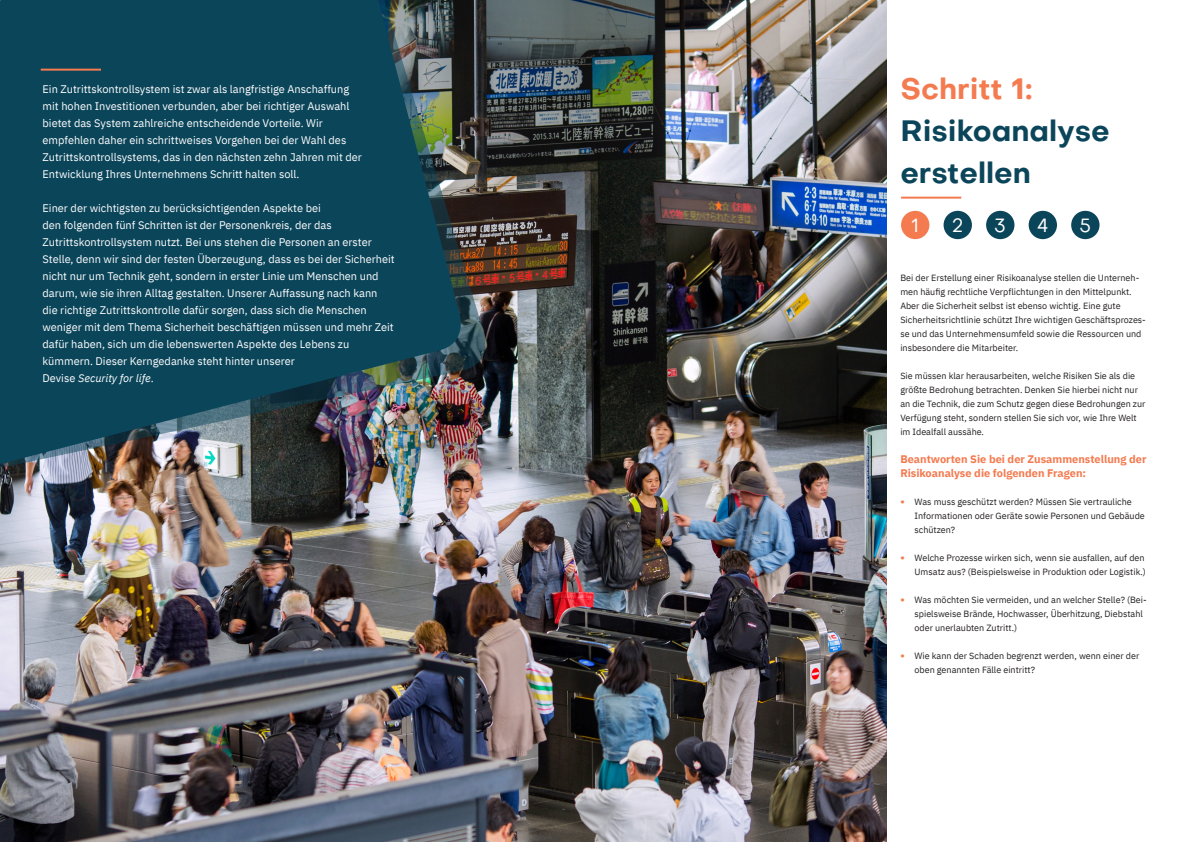
<style>
.page{position:relative;width:1191px;height:842px;background:#fff}
.page>*{position:absolute;margin:0;border:0;box-sizing:border-box;transform-origin:0 0}
.t1{font:700 29px/42px "Objectivity";color:#0b455a}
.t2{font:700 29px "Objectivity";color:#f47b50}
.t3{font:19px "Objectivity";color:#fff}
.t4{font:11px/17px "IBM Plex Sans";color:#fff}
.t5{font:700 11px/14px "IBM Plex Sans";color:#f47b50}
.t6{font:9px/14px "IBM Plex Sans";color:#231f20}
.s1{font-style:italic}
.s2{font-weight:700;font-size:10px;color:#f47b50}
</style>
<div class="page">
<img style="left:0;top:0;width:886px;height:842px">
<img style="left:0;top:0;width:492px;height:481px">
<img style="left:0;top:0;width:467px;height:480px">
<hr style="left:901px;top:197px;width:60px;height:2px;background:#f47b50">
<hr style="left:41px;top:69px;width:60px;height:2px;background:#f47b50">
<div style="left:901px;top:211px;width:28px;height:28px;background:#f47b50;border-radius:50%"></div>
<div style="left:943px;top:211px;width:29px;height:28px;background:#0b455a;border-radius:50%"></div>
<div style="left:986px;top:211px;width:28px;height:28px;background:#0b455a;border-radius:50%"></div>
<div style="left:1028px;top:211px;width:29px;height:28px;background:#0b455a;border-radius:50%"></div>
<div style="left:1071px;top:211px;width:28px;height:28px;background:#0b455a;border-radius:50%"></div>
<p class="t4" style="left:43px;top:80px;width:321px">Ein Zutrittskontrollsystem ist zwar als langfristige Anschaffung mit hohen Investitionen verbunden, aber bei richtiger Auswahl bietet das System zahlreiche entscheidende Vorteile. Wir empfehlen daher ein schrittweises Vorgehen bei der Wahl des Zutrittskontrollsystems, das in den nächsten zehn Jahren mit der Entwicklung Ihres Unternehmens Schritt halten soll.</p>
<p class="t4" style="left:43px;top:199px;width:354px">Einer der wichtigsten zu berücksichtigenden Aspekte bei<br>den folgenden fünf Schritten ist der Personenkreis, der das Zutrittskontrollsystem nutzt. Bei uns stehen die Personen an erster Stelle, denn wir sind der festen Überzeugung, dass es bei der Sicherheit nicht nur um Technik geht, sondern in erster Linie um Menschen und darum, wie sie ihren Alltag gestalten. Unserer Auffassung nach kann die richtige Zutrittskontrolle dafür sorgen, dass sich die Menschen weniger mit dem Thema Sicherheit beschäftigen müssen und mehr Zeit dafür haben, sich um die lebenswerten Aspekte des Lebens zu kümmern. Dieser Kerngedanke steht hinter unserer<br>Devise <span class="s1">Security for life</span>.</p>
<h1 class="t2" style="left:900px;top:67px;width:134px">Schritt 1:</h1>
<h1 class="t1" style="left:900px;top:109px;width:211px">Risikoanalyse erstellen</h1>
<h2 class="t3" style="left:911px;top:213px;width:9px">1</h2>
<h2 class="t3" style="left:952px;top:213px;width:13px">2</h2>
<h2 class="t3" style="left:994px;top:213px;width:13px">3</h2>
<h2 class="t3" style="left:1037px;top:213px;width:13px">4</h2>
<h2 class="t3" style="left:1079px;top:213px;width:14px">5</h2>
<p class="t6" style="left:900px;top:270px;width:247px">Bei der Erstellung einer Risikoanalyse stellen die Unterneh&shy;men häufig rechtliche Verpflichtungen in den Mittelpunkt.<br>Aber die Sicherheit selbst ist ebenso wichtig. Eine gute Sicherheitsrichtlinie schützt Ihre wichtigen Geschäftsprozes&shy;se und das Unternehmensumfeld sowie die Ressourcen und insbesondere die Mitarbeiter.</p>
<p class="t6" style="left:900px;top:368px;width:247px">Sie müssen klar herausarbeiten, welche Risiken Sie als die größte Bedrohung betrachten. Denken Sie hierbei nicht nur an die Technik, die zum Schutz gegen diese Bedrohungen zur Verfügung steht, sondern stellen Sie sich vor, wie Ihre Welt im Idealfall aussähe.</p>
<p class="t5" style="left:900px;top:451px;width:248px">Beantworten Sie bei der Zusammenstellung der<br>Risikoanalyse die folgenden Fragen:</p>
<p class="t6" style="left:914px;top:494px;width:232px;text-indent:-14px"><span class="s2">•</span> Was muss geschützt werden? Müssen Sie vertrauliche<br>Informationen oder Geräte sowie Personen und Gebäude schützen?</p>
<p class="t6" style="left:900px;top:550px;width:247px;text-align:right"><span class="s2">•</span> Welche Prozesse wirken sich, wenn sie ausfallen, auf den<br>Umsatz aus? (Beispielsweise in Produktion oder Logistik.)</p>
<p class="t6" style="left:914px;top:592px;width:234px;text-indent:-14px"><span class="s2">•</span> Was möchten Sie vermeiden, und an welcher Stelle? (Bei&shy;spielsweise Brände, Hochwasser, Überhitzung, Diebstahl oder unerlaubten Zutritt.)</p>
<p class="t6" style="left:914px;top:648px;width:226px;text-indent:-14px"><span class="s2">•</span> Wie kann der Schaden begrenzt werden, wenn einer der oben genannten Fälle eintritt?</p>
</div>
